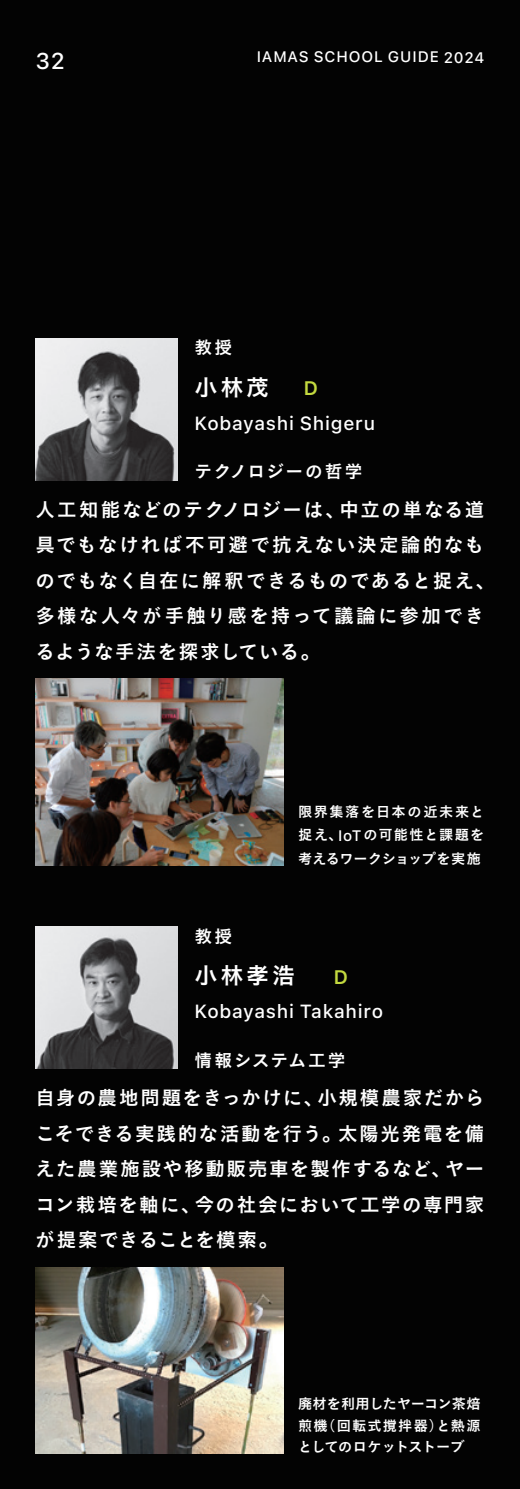
<style>
.page{position:relative;width:520px;height:1489px;background:#fff}
.page>*{position:absolute;margin:0;border:0;box-sizing:border-box;transform-origin:0 0}
.t1{font:23px "Koburina Go W6";letter-spacing:.125em;color:#fff}
.t2{font:500 22.75px "SF Pro Text";color:#fff}
.t3{font:19.5px/35.5px "Koburina Go W6";letter-spacing:.08em;color:#fff}
.t4{font:19.5px "Koburina Go W6";letter-spacing:.055em;color:#fff}
.t5{font:600 19.5px "SF Pro Display";color:#c3d93f}
.t6{font:500 19px "SF Pro Text";letter-spacing:.04em;color:#fff}
.t7{font:17.75px "Koburina Go W6";letter-spacing:.095em;color:#fff}
.t8{font:500 15.25px "SF Pro Text";letter-spacing:.055em;color:#fff}
.t9{font:14.25px/23px "Koburina Go W6";letter-spacing:.095em;color:#fff;text-align:right}
.t10{font:14.25px/23px "Koburina Go W6";letter-spacing:-.005em;color:#fff}
.t11{font:14.25px/21.2px "Koburina Go W6";letter-spacing:.005em;color:#fff;text-align:right}
.t12{font:14.25px/21.2px "Koburina Go W6";letter-spacing:-.01em;color:#fff}
.t13{font:14.25px "Koburina Go W6";letter-spacing:.03em;color:#fff}
.s1{font-family:"SF Pro Text";font-weight:500;font-size:15.25px}
.s2{font-family:"Koburina Go W3"}
</style>
<div class="page">
<div style="left:0;top:0;width:519px;height:1488px;background:#030303"></div>
<img style="left:35px;top:679px;width:248px;height:186px">
<img style="left:35px;top:338px;width:142px;height:142px">
<img style="left:35px;top:1267px;width:248px;height:186px">
<img style="left:35px;top:926px;width:142px;height:142px">
<p class="t2" style="left:35px;top:48px;width:31px">32</p>
<p class="t8" style="left:256px;top:48px;width:229px">IAMAS SCHOOL GUIDE 2024</p>
<p class="t7" style="left:194px;top:335px;width:39px">教授</p>
<p class="t1" style="left:194px;top:372px;width:76px">小林茂</p>
<p class="t6" style="left:194px;top:412px;width:182px">Kobayashi Shigeru</p>
<p class="t5" style="left:304px;top:377px;width:15px">D</p>
<p class="t7" style="left:194px;top:459px;width:170px">テクノロジーの哲学</p>
<p class="t3" style="left:35px;top:491px;width:461px">人工知能などのテクノロジーは、<br>具でもなければ不可避で抗えない決定論的なものでもなく自在に解釈できるものであると捉え、多様な人々が手触り感を持って議論に参加できるような手法を探求している。</p>
<p class="t3" style="left:339px;top:491px;width:146px">中立の単なる道</p>
<p class="t7" style="left:194px;top:923px;width:39px">教授</p>
<p class="t9" style="left:298px;top:800px;width:188px">限界集落を日本の近未来と<br><span class="s1">IoT</span>の可能性と課題を</p>
<p class="t10" style="left:298px;top:823px;width:184px">捉え、<br>考えるワークショップを実施</p>
<p class="t1" style="left:194px;top:960px;width:102px">小林孝浩</p>
<p class="t6" style="left:194px;top:1000px;width:190px">Kobayashi Takahiro</p>
<p class="t5" style="left:334px;top:965px;width:15px">D</p>
<p class="t7" style="left:194px;top:1047px;width:152px">情報システム工学</p>
<p class="t3" style="left:35px;top:1079px;width:289px">自身の農地問題をきっかけに、</p>
<p class="t3" style="left:317px;top:1079px;width:168px">小規模農家だから</p>
<p class="t4" style="left:35px;top:1120px;width:307px">こそできる実践的な活動を行う。</p>
<p class="t3" style="left:338px;top:1115px;width:148px">太陽光発電を備</p>
<p class="t3" style="left:194px;top:1150px;width:291px;text-indent:-159px">えた農業施設や移動販売車を製作するなど、<br>今の社会において工学の専門家</p>
<p class="t3" style="left:444px;top:1150px;width:41px">ヤー</p>
<p class="t3" style="left:35px;top:1186px;width:244px">コン栽培を軸に、<br>が提案できることを模索。</p>
<p class="t11" style="left:298px;top:1392px;width:184px">廃材を利用したヤーコン茶焙と熱源</p>
<p class="t13" style="left:321px;top:1415px;width:123px"><span class="s2">（</span>回転式撹拌器<span class="s2">）</span></p>
<p class="t12" style="left:298px;top:1414px;width:168px">煎機<br>としてのロケットストーブ</p>
</div>
